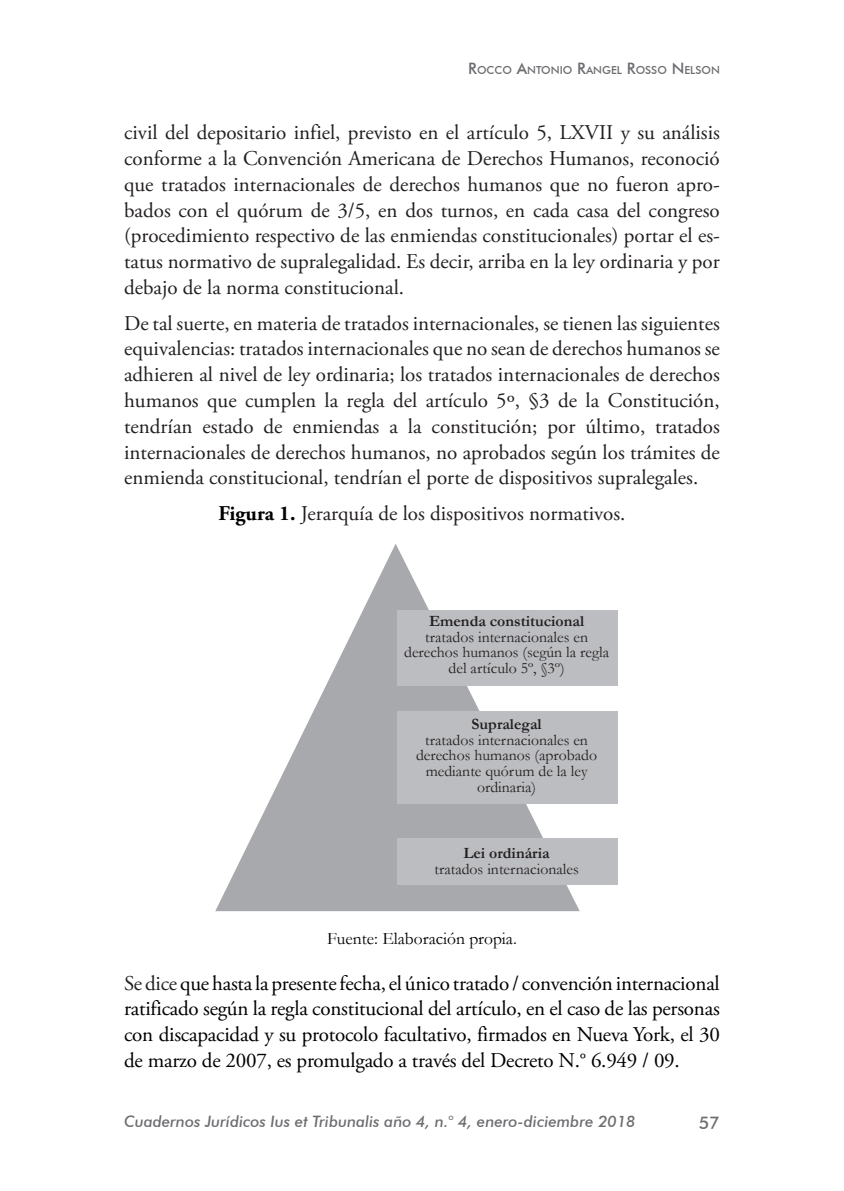
<style>
.page{position:relative;width:844px;height:1191px;background:#fff}
.page>*{position:absolute;margin:0;border:0;box-sizing:border-box;transform-origin:0 0}
.Textos{font:21px/25.7px "Adobe Garamond Pro";color:#231f20;text-align:justify}
.Textos-2{font:21px/25.7px "Adobe Garamond Pro";letter-spacing:-.01em;color:#000;text-align:justify}
.t1{font:17.5px "Garamond";color:#000}
.t2{font:500 17.5px "Futura BT";color:#6c6d70}
.t3{font:15.75px/15.8px "Garamond";color:#231f20;text-align:center}
.t4{font:italic 500 15.75px "Futura BT";color:#6c6d70}
.t5{font:500 11.03px "Futura BT";color:#6c6d70}
.s1{font-size:15.75px}
.s2{font-weight:700;color:#000}
.s3{font-weight:700}
.s4{color:#231f20}
</style>
<div class="page">
<svg style="left:215px;top:544px;width:364px;height:367px"></svg>
<div style="left:397px;top:610px;width:221px;height:75px;background:#bcbdc0"></div>
<div style="left:397px;top:711px;width:221px;height:93px;background:#bcbdc0"></div>
<div style="left:397px;top:838px;width:221px;height:47px;background:#bcbdc0"></div>
<p class="t5" style="left:468px;top:64px;width:253px"><span class="s1">R</span>OCCO <span class="s1">A</span>NTONIO <span class="s1">R</span>ANGEL <span class="s1">R</span>OSSO <span class="s1">N</span> ELSON</p>
<p class="Textos" style="left:124px;top:120px;width:597px">civil del depositario infiel, previsto en el artículo 5, LXVII y su análisis conforme a la Convención Americana de Derechos Humanos, reconoció que tratados internacionales de derechos humanos que no fueron apro&shy;bados con el quórum de 3/5, en dos turnos, en cada casa del congreso (procedimiento respectivo de las enmiendas constitucionales) portar el es&shy;tatus normativo de supralegalidad. Es decir, arriba en la ley ordinaria y por debajo de la norma constitucional.</p>
<p class="Textos" style="left:124px;top:311px;width:597px">De tal suerte, en materia de tratados internacionales, se tienen las siguientes equivalencias: tratados internacionales que no sean de derechos humanos se adhieren al nivel de ley ordinaria; los tratados internacionales de derechos humanos que cumplen la regla del artículo 5º, §3 de la Constitución, tendrían estado de enmiendas a la constitución; por último, tratados internacionales de derechos humanos, no aprobados según los trámites de enmienda constitucional, tendrían el porte de dispositivos supralegales.</p>
<p class="Textos" style="left:218px;top:501px;width:408px"><span class="s2">Figura 1.</span> Jerarquía de los dispositivos normativos.</p>
<p class="t3" style="left:404px;top:612px;width:206px"><span class="s3">Emenda constitucional </span>tratados internacionales en derechos humanos (según la regla del artículo 5º, §3º)</p>
<p class="t3" style="left:416px;top:715px;width:183px"><span class="s3">Supralegal<br></span>tratados internacionales en derechos humanos (aprobado mediante quórum de la ley ordinaria)</p>
<p class="t3" style="left:434px;top:845px;width:146px"><span class="s3">Lei ordinária<br></span>tratados internacionales</p>
<p class="t1" style="left:327px;top:926px;width:191px">Fuente: Elaboración propia.</p>
<p class="Textos-2" style="left:124px;top:970px;width:597px"><span class="s4">Se dice</span> que hasta la presente fecha, el único tratado / convención internacional ratificado según la regla constitucional del artículo, en el caso de las personas con discapacidad y su protocolo facultativo, firmados en Nueva York, el 30 de marzo de 2007, es promulgado a través del Decreto N.° 6.949 / 09.</p>
<p class="t4" style="left:124px;top:1112px;width:512px">Cuadernos Jurídicos Ius et Tribunalis año 4, n.° 4, enero-diciembre 2018</p>
<p class="t2" style="left:698px;top:1111px;width:23px">57</p>
</div>
